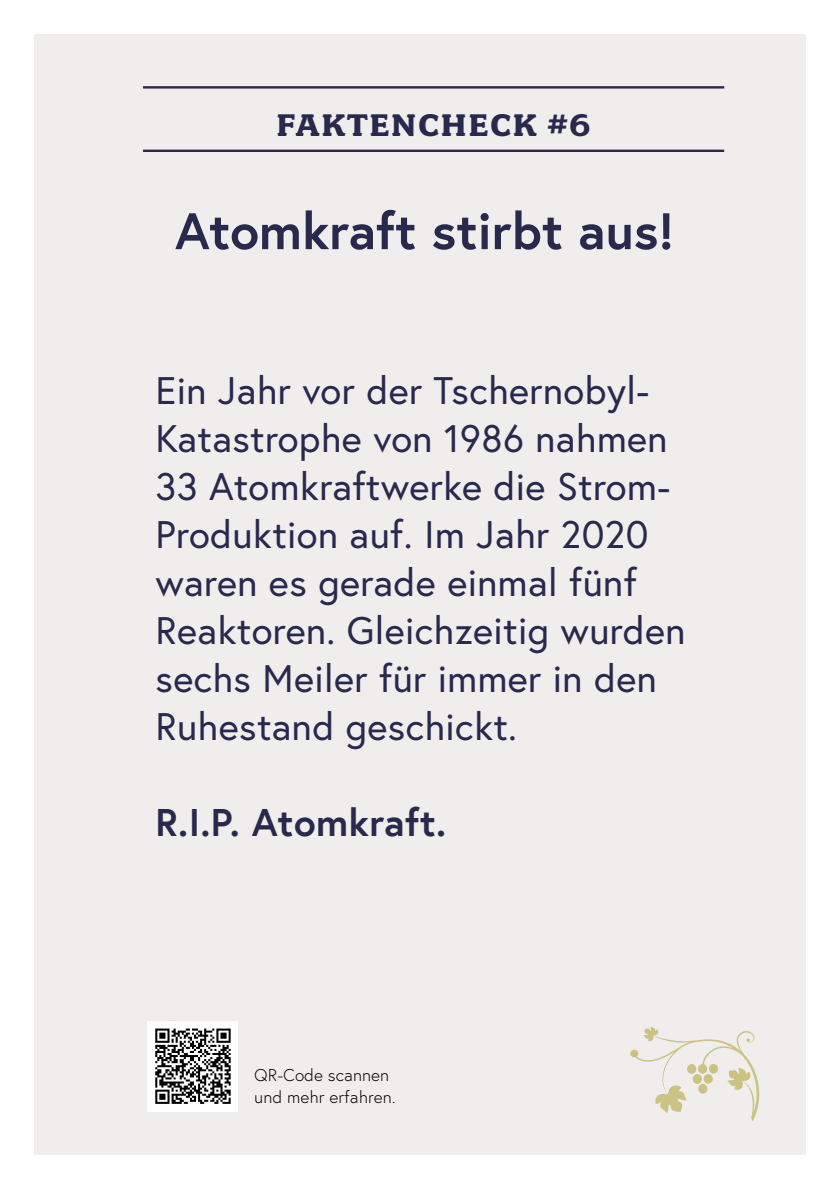
<style>
.page{position:relative;width:840px;height:1191px;background:#fff}
.page>*{position:absolute;margin:0;border:0;box-sizing:border-box;transform-origin:0 0}
.t1{font:700 51.2px "Europa Austria";color:#29284d}
.Paragraph{font:38.4px/48px "Europa Austria";letter-spacing:.01em;color:#29284d}
.P_Fett{font:700 38.4px "Europa Austria";letter-spacing:.01em;color:#29284d}
.t2{font:700 35.2px "Fairplex Wide OT";letter-spacing:.05em;color:#29284d}
.t3{font:300 17px/22px "Europa Austria";color:#000}
</style>
<div class="page">
<div style="left:34px;top:34px;width:771px;height:1120px;background:#f0eeed"></div>
<svg style="left:630px;top:1027px;width:129px;height:94px"></svg>
<svg style="left:708px;top:1063px;width:9px;height:10px"></svg>
<div style="left:703px;top:1074px;width:9px;height:9px;background:#cac384;border-radius:50%"></div>
<div style="left:692px;top:1074px;width:9px;height:10px;background:#cac384;border-radius:50%"></div>
<svg style="left:697px;top:1083px;width:10px;height:10px"></svg>
<svg style="left:686px;top:1064px;width:10px;height:10px"></svg>
<hr style="left:143px;top:86px;width:580px;height:3px;background:#29284d">
<hr style="left:143px;top:150px;width:580px;height:2px;background:#29284d">
<div style="left:147px;top:1020px;width:91px;height:91px;background:#fff"></div>
<div style="left:153px;top:1026px;width:79px;height:80px;background:linear-gradient(to right,#fff,#fff)"></div>
<svg style="left:153px;top:1028px;width:77px;height:75px"></svg>
<h2 class="t2" style="left:276px;top:105px;width:316px">FAKTENCHECK #6</h2>
<h2 class="t1" style="left:175px;top:196px;width:500px">Atomkraft stirbt aus!</h2>
<p class="Paragraph" style="left:155px;top:366px;width:531px">Ein Jahr vor der Tschernobyl-<br>Katastrophe von 1986 nahmen<br>33 Atomkraftwerke die Strom-<br>Produktion auf. Im Jahr 2020 waren es gerade einmal fünf<br>Reaktoren. Gleichzeitig wurden sechs Meiler für immer in den<br>Ruhestand geschickt.</p>
<p class="P_Fett" style="left:155px;top:796px;width:292px">R.I.P. Atomkraft.</p>
<p class="t3" style="left:254px;top:1064px;width:143px">QR-Code scannen und mehr erfahren.</p>
</div>
